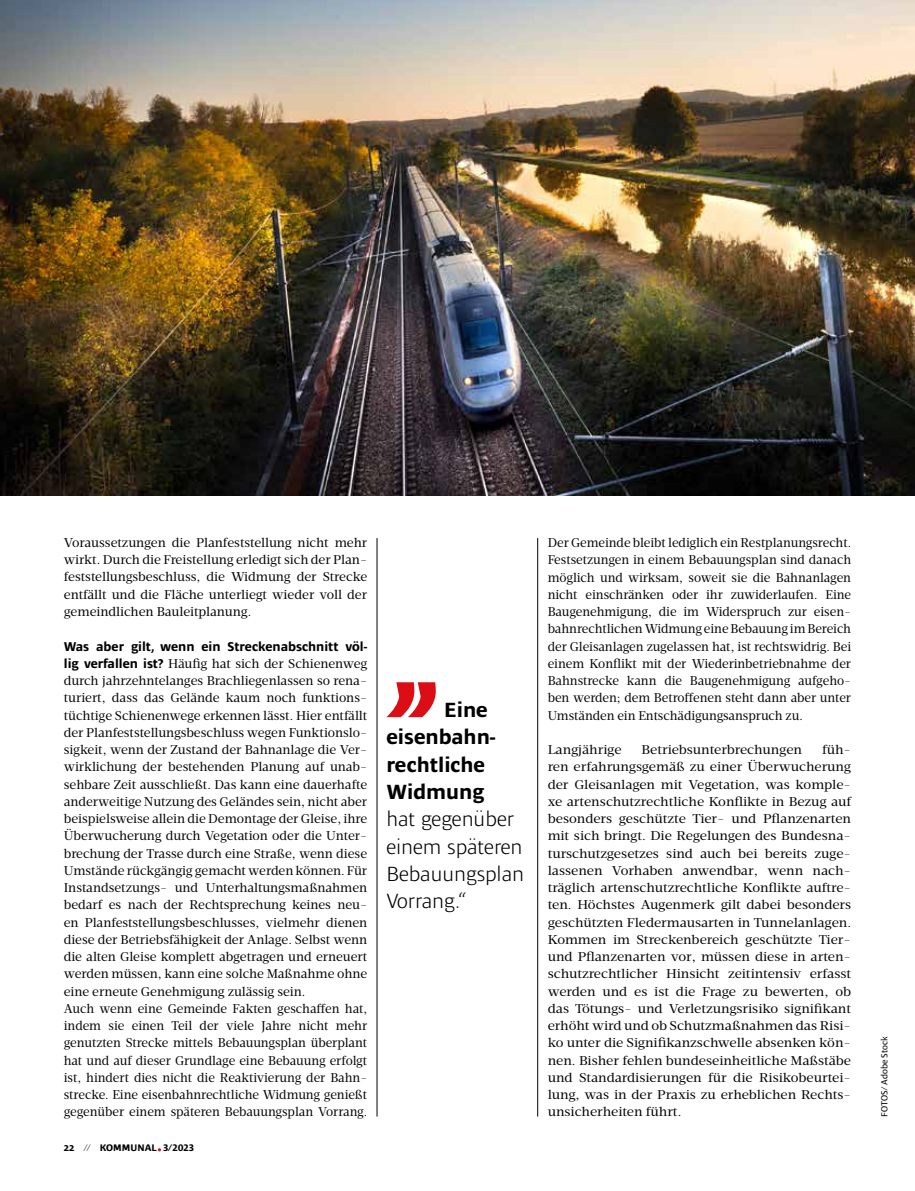
<style>
.page{position:relative;width:915px;height:1191px;background:#fff}
.page>*{position:absolute;margin:0;border:0;box-sizing:border-box;transform-origin:0 0}
.t1{font:300 21px/27.3px "Ardoise Ptf";color:#000}
.t2{font:700 21px/27.3px "Ardoise Ptf";color:#000}
.t3{font:13.05px/17.2px "Velino Text";letter-spacing:-.005em;color:#000;text-align:justify}
.t4{font:13.05px/17.2px "Velino Text";letter-spacing:-.005em;color:#000;text-align:justify;scale:1.05 1}
.t5{font:13.05px/17.2px "Velino Text";letter-spacing:-.005em;color:#000;text-align:justify;scale:.96 1}
.t6{font:700 13.05px "Ardoise Ptf";color:#000}
.t7{font:700 9.75px "Ardoise Ptf";letter-spacing:.005em;color:#000}
.t8{font:9px "Ardoise Ptf";letter-spacing:-.01em;color:#000}
.s1{font-family:"Ardoise Ptf";font-weight:700}
.s2{font-weight:300}
</style>
<div class="page">
<hr style="left:376px;top:538px;width:1px;height:578px;background:#000">
<hr style="left:537px;top:538px;width:1px;height:578px;background:#000">
<svg style="left:386px;top:682px;width:49px;height:35px"></svg>
<img style="left:0;top:0;width:914px;height:495px">
<p class="t3" style="left:64px;top:534px;width:305px">Voraussetzungen die Planfeststellung nicht mehr wirkt. Durch die Freistellung erledigt sich der Plan&shy;feststellungsbeschluss, die Widmung der Strecke entfällt und die Fläche unterliegt wieder voll der gemeindlichen Bauleitplanung.</p>
<p class="t6" style="left:64px;top:636px;width:305px">Was aber gilt, wenn ein Streckenabschnitt völ-</p>
<p class="t3" style="left:64px;top:655px;width:305px;text-align:left"><span class="s1">lig verfallen ist?</span> Häufig hat sich der Schienenweg durch jahrzehntelanges Brachliegenlassen so rena&shy;turiert, dass das Gelände kaum noch funktions&shy;tüchtige Schienenwege erkennen lässt. Hier entfällt der Planfeststellungsbeschluss wegen Funktionslo&shy;sigkeit, wenn der Zustand der Bahnanlage die Ver&shy;wirklichung der bestehenden Planung auf unab&shy;sehbare Zeit ausschließt. Das kann eine dauerhafte anderweitige Nutzung des Geländes sein, nicht aber beispielsweise allein die Demontage der Gleise, ihre Überwucherung durch Vegetation oder die Unter&shy;brechung der Trasse durch eine Straße, wenn diese Umstände rückgängig gemacht werden können. Für Instandsetzungs- und Unterhaltungsmaßnahmen bedarf es nach der Rechtsprechung keines neu&shy;en Planfeststellungsbeschlusses, vielmehr dienen diese der Betriebsfähigkeit der Anlage. Selbst wenn die alten Gleise komplett abgetragen und erneuert werden müssen, kann eine solche Maßnahme ohne eine erneute Genehmigung zulässig sein.<br>Auch wenn eine Gemeinde Fakten geschaffen hat, indem sie einen Teil der viele Jahre nicht mehr genutzten Strecke mittels Bebauungsplan überplant hat und auf dieser Grundlage eine Bebauung erfolgt ist, hindert dies nicht die Reaktivierung der Bahn&shy;strecke. Eine eisenbahnrechtliche Widmung genießt gegenüber einem späteren Bebauungsplan Vorrang.</p>
<p class="t7" style="left:64px;top:1140px;width:132px">22 <span class="s2">//</span> KOMMUNAL 3/2023</p>
<h1 class="t2" style="left:386px;top:694px;width:111px;text-indent:58px">Eine eisenbahn&shy;rechtliche<br>Widmung</h1>
<h1 class="t1" style="left:386px;top:804px;width:139px">hat gegenüber einem späteren<br>Bebauungsplan<br>Vorrang.“</h1>
<p class="t5" style="left:547px;top:534px;width:317px">Der Gemeinde bleibt lediglich ein Restplanungsrecht.<br>Festsetzungen in einem Bebauungsplan sind danach möglich und wirksam, soweit sie die Bahnanlagen nicht einschränken oder ihr zuwiderlaufen. Eine Baugenehmigung, die im Widerspruch zur eisen&shy;bahnrechtlichen Widmung eine Bebauung im Bereich der Gleisanlagen zugelassen hat, ist rechtswidrig. Bei einem Konflikt mit der Wiederinbetriebnahme der Bahnstrecke kann die Baugenehmigung aufgeho&shy;ben werden; dem Betroffenen steht dann aber unter Umständen ein Entschädigungsanspruch zu.</p>
<p class="t4" style="left:547px;top:741px;width:72px">Langjährige</p>
<p class="t4" style="left:641px;top:741px;width:154px">Betriebsunterbrechungen</p>
<p class="t4" style="left:547px;top:741px;width:290px;text-indent:274px">füh&shy;ren erfahrungsgemäß zu einer Überwucherung der Gleisanlagen mit Vegetation, was komple&shy;xe artenschutzrechtliche Konflikte in Bezug auf besonders geschützte Tier- und Pflanzenarten mit sich bringt. Die Regelungen des Bundesna&shy;turschutzgesetzes sind auch bei bereits zuge&shy;lassenen Vorhaben anwendbar, wenn nach&shy;träglich artenschutzrechtliche Konflikte auftre&shy;ten. Höchstes Augenmerk gilt dabei besonders geschützten Fledermausarten in Tunnelanlagen.<br>Kommen im Streckenbereich geschützte Tier&shy;und Pflanzenarten vor, müssen diese in arten&shy;schutzrechtlicher Hinsicht zeitintensiv erfasst werden und es ist die Frage zu bewerten, ob das Tötungs- und Verletzungsrisiko signifikant erhöht wird und ob Schutzmaßnahmen das Risi&shy;ko unter die Signifikanzschwelle absenken kön&shy;nen. Bisher fehlen bundeseinheitliche Maßstäbe und Standardisierungen für die Risikobeurtei&shy;lung, was in der Praxis zu erheblichen Rechts&shy;unsicherheiten führt.</p>
<p class="t8" style="left:877px;top:1116px;width:81px;rotate:-90deg">FOTOS/ Adobe Stock</p>
</div>
